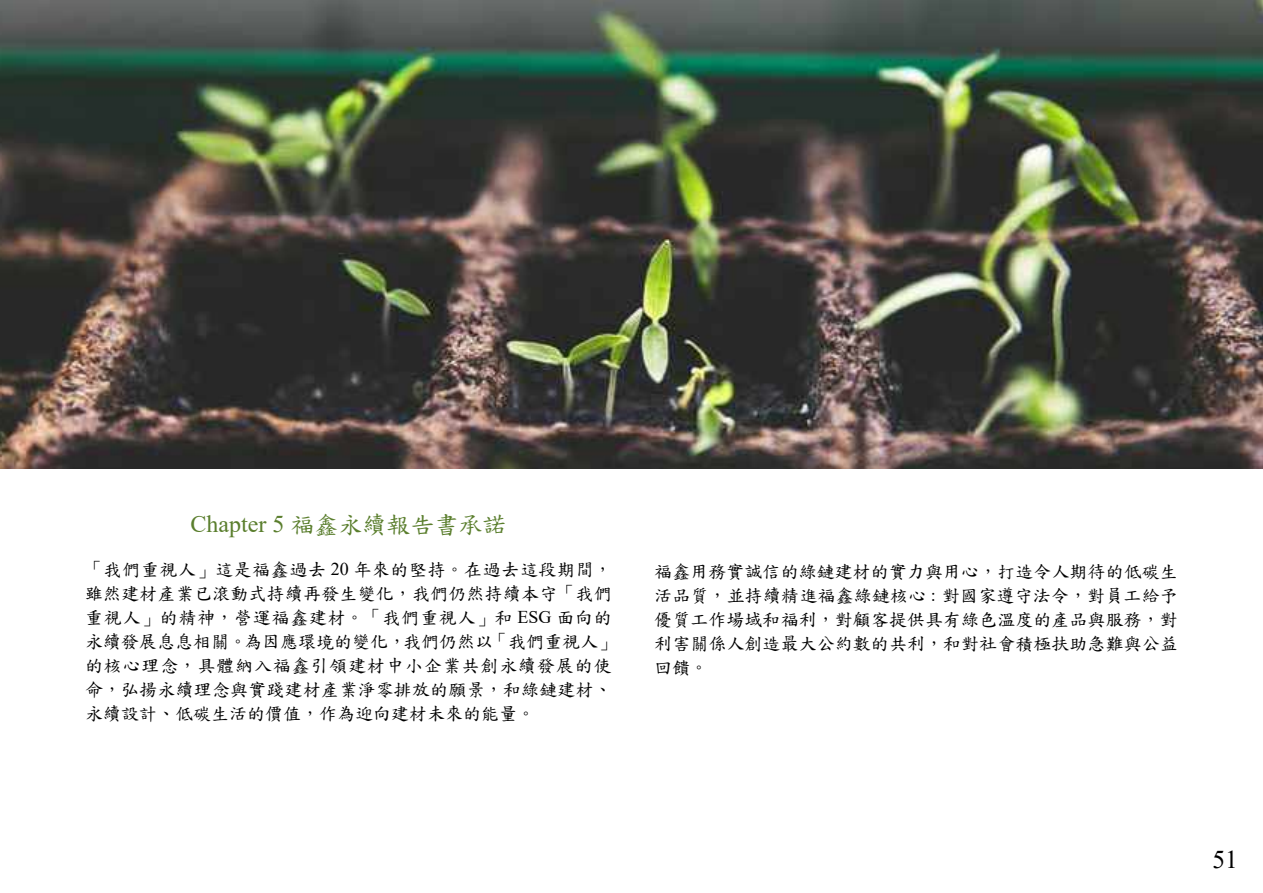
<style>
.page{position:relative;width:1263px;height:893px;background:#fff}
.page>*{position:absolute;margin:0;border:0;box-sizing:border-box;transform-origin:0 0}
.t1{font:25.5px "Times New Roman";color:#000}
.t2{font:24px "DF Kai Shu SB Estd BF";color:#5a7e2d}
.t3{font:18px/24px "DF Kai Shu SB Estd BF";letter-spacing:.01em;color:#000}
.s1{font-family:"Times New Roman"}
</style>
<div class="page">
<img style="left:0;top:0;width:1263px;height:469px">
<h2 class="t2" style="left:190px;top:512px;width:330px"><span class="s1">Chapter 5</span> 福鑫永續報告書承諾</h2>
<p class="t3" style="left:85px;top:557px;width:538px">「我們重視人」這是福鑫過去 <span class="s1">20</span> 年來的堅持。在過去這段期間，雖然建材產業已滾動式持續再發生變化，我們仍然持續本守「我們重視人」的精神，營運福鑫建材。「我們重視人」和 <span class="s1">ESG</span> 面向的永續發展息息相關。為因應環境的變化，我們仍然以「我們重視人」的核心理念，具體納入福鑫引領建材中小企業共創永續發展的使命，弘揚永續理念與實踐建材產業淨零排放的願景，和綠鏈建材、永續設計、低碳生活的價值，作為迎向建材未來的能量。</p>
<p class="t3" style="left:654px;top:559px;width:525px;text-align:justify">福鑫用務實誠信的綠鏈建材的實力與用心，打造令人期待的低碳生活品質，並持續精進福鑫綠鏈核心 <span class="s1">:</span> 對國家遵守法令，對員工給予優質工作場域和福利，對顧客提供具有綠色溫度的產品與服務，對利害關係人創造最大公約數的共利，和對社會積極扶助急難與公益回饋。</p>
<h1 class="t1" style="left:1212px;top:841px;width:27px">51</h1>
</div>
